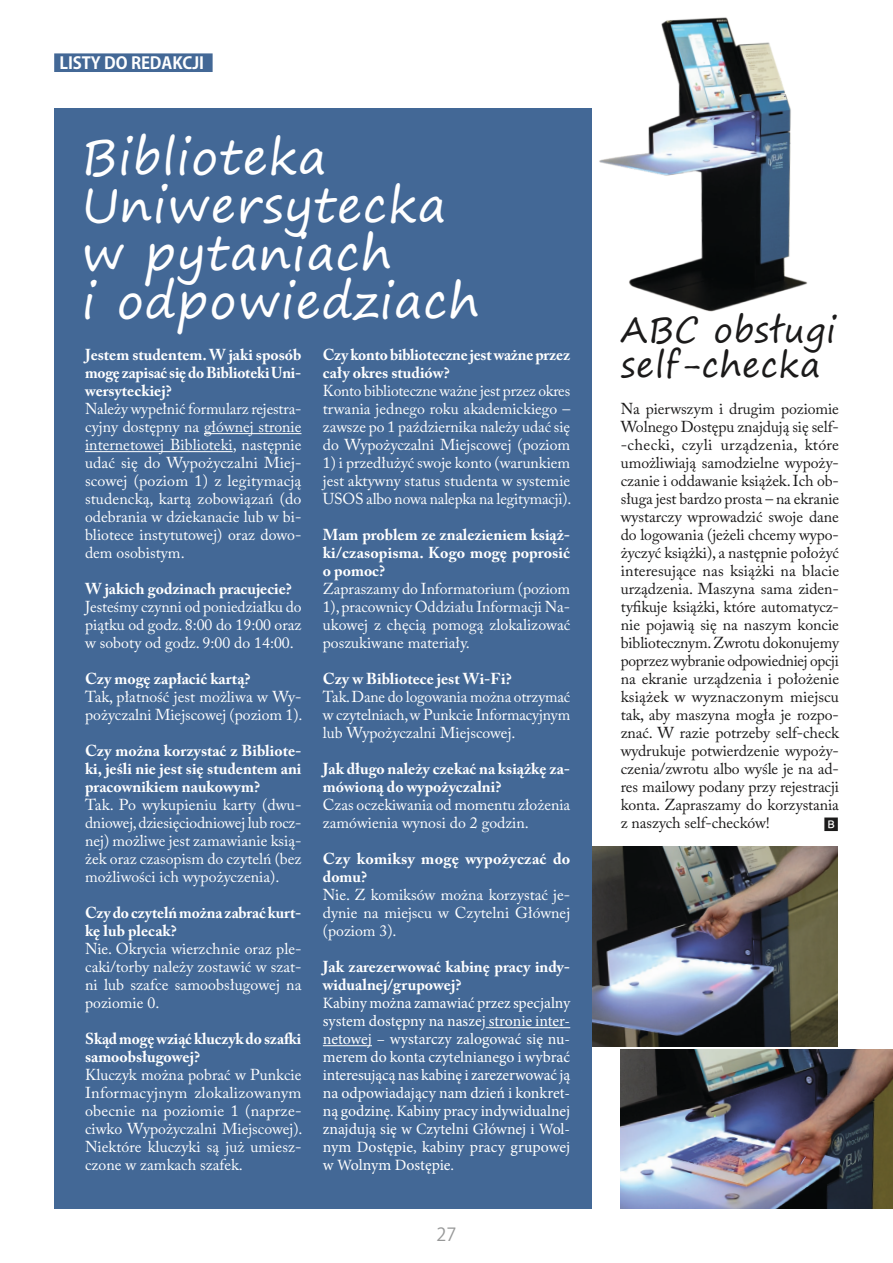
<style>
.page{position:relative;width:893px;height:1263px;background:#fff}
.page>*{position:absolute;margin:0;border:0;box-sizing:border-box;transform-origin:0 0}
.t1{font:48px "Segoe Print";letter-spacing:.02em;color:#fff}
.t2{font:34.5px "Segoe Print";letter-spacing:.02em;color:#1b1a1a}
.t3{font:18px "Koz Go Pr 6 N";color:#979898}
.t4{font:700 16.5px "Koz Go Pr 6 N";letter-spacing:-.005em;color:#fff}
.t5{font:15.75px/18px "Adobe Caslon Pro";color:#fff;text-align:justify}
.t6{font:15.75px/18px "Adobe Caslon Pro";letter-spacing:-.005em;color:#1b1a1a;text-align:justify}
.t7{font:700 15.75px/18px "Adobe Caslon Pro";color:#fff}
.t8{font:15.75px/18px "Minion Pro";color:#fff;text-align:justify}
.t9{font:15px "Koz Go Pr 6 N";color:#1b1a1a}
</style>
<div class="page">
<img style="left:591px;top:846px;width:247px;height:200px">
<img style="left:621px;top:1049px;width:272px;height:160px">
<div style="left:54px;top:108px;width:537px;height:1101px;background:#436896"></div>
<hr style="left:204px;top:433px;width:97px;height:1px;background:#fff">
<hr style="left:85px;top:451px;width:148px;height:1px;background:#fff">
<div style="left:55px;top:54px;width:157px;height:17px;background:#436896"></div>
<div style="left:54px;top:53px;width:159px;height:19px;border:2px solid #436896"></div>
<hr style="left:486px;top:1027px;width:84px;height:1px;background:#fff">
<hr style="left:323px;top:1045px;width:49px;height:1px;background:#fff">
<img style="left:591px;top:17px;width:217px;height:333px">
<p class="t4" style="left:60px;top:54px;width:146px">LISTY DO REDAKCJI</p>
<p class="t1" style="left:82px;top:114px;width:246px">Biblioteka</p>
<p class="t1" style="left:82px;top:162px;width:366px">Uniwersytecka</p>
<p class="t1" style="left:82px;top:210px;width:311px">w pytaniach</p>
<p class="t1" style="left:82px;top:258px;width:398px">i odpowiedziach</p>
<p class="t7" style="left:85px;top:346px;width:218px;text-align:justify">Jestem studentem. W jaki sposób mogę zapisać się do Biblioteki Uni&shy;wersyteckiej?</p>
<p class="t5" style="left:85px;top:400px;width:218px">Należy wypełnić formularz rejestra&shy;cyjny dostępny na głównej stronie internetowej Biblioteki, następnie udać się do Wypożyczalni Miej&shy;scowej (poziom 1) z legitymacją studencką, kartą zobowiązań (do odebrania w dziekanacie lub w bi&shy;bliotece instytutowej) oraz dowo&shy;dem osobistym.</p>
<p class="t7" style="left:85px;top:580px;width:208px">W jakich godzinach pracujecie?</p>
<p class="t5" style="left:85px;top:598px;width:218px">Jesteśmy czynni od poniedziałku do piątku od godz. 8:00 do 19:00 oraz w soboty od godz. 9:00 do 14:00.</p>
<p class="t7" style="left:85px;top:670px;width:167px">Czy mogę zapłacić kartą?</p>
<p class="t5" style="left:85px;top:688px;width:219px">Tak, płatność jest możliwa w Wy&shy;pożyczalni Miejscowej (poziom 1).</p>
<p class="t7" style="left:85px;top:742px;width:218px;text-align:justify">Czy można korzystać z Bibliote&shy;ki, jeśli nie jest się studentem ani pracownikiem naukowym?</p>
<p class="t5" style="left:85px;top:796px;width:218px">Tak. Po wykupieniu karty (dwu&shy;dniowej, dziesięciodniowej lub rocz&shy;nej) możliwe jest zamawianie ksią&shy;żek oraz czasopism do czytelń (bez możliwości ich wypożyczenia).</p>
<p class="t7" style="left:85px;top:904px;width:218px">Czy do czytelń można zabrać kurt&shy;kę lub plecak?</p>
<p class="t5" style="left:85px;top:940px;width:218px">Nie. Okrycia wierzchnie oraz ple&shy;caki/torby należy zostawić w szat&shy;ni lub szafce samoobsługowej na poziomie 0.</p>
<p class="t7" style="left:85px;top:1030px;width:218px">Skąd mogę wziąć kluczyk do szafki samoobsługowej?</p>
<p class="t5" style="left:85px;top:1066px;width:219px">Kluczyk można pobrać w Punkcie Informacyjnym zlokalizowanym obecnie na poziomie 1 (naprze&shy;ciwko Wypożyczalni Miejscowej).<br>Niektóre kluczyki są już umiesz&shy;czone w zamkach szafek.</p>
<p class="t7" style="left:323px;top:346px;width:249px">Czy konto biblioteczne jest ważne przez cały okres studiów?</p>
<p class="t5" style="left:323px;top:382px;width:249px">Konto biblioteczne ważne jest przez okres trwania jednego roku akademickiego – zawsze po 1 października należy udać się do Wypożyczalni Miejscowej (poziom</p>
<p class="t5" style="left:323px;top:454px;width:250px">1) i przedłużyć swoje konto (warunkiem jest aktywny status studenta w systemie USOS albo nowa nalepka na legitymacji).</p>
<p class="t7" style="left:323px;top:526px;width:249px;text-align:justify">Mam problem ze znalezieniem książ&shy;ki/czasopisma. Kogo mogę poprosić o pomoc?</p>
<p class="t5" style="left:323px;top:580px;width:249px">Zapraszamy do Informatorium (poziom 1), pracownicy Oddziału Informacji Na&shy;ukowej z chęcią pomogą zlokalizować poszukiwane materiały.</p>
<p class="t7" style="left:323px;top:670px;width:190px">Czy w Bibliotece jest Wi-Fi?</p>
<p class="t5" style="left:323px;top:688px;width:249px">Tak. Dane do logowania można otrzymać w czytelniach, w Punkcie Informacyjnym lub Wypożyczalni Miejscowej.</p>
<p class="t7" style="left:323px;top:760px;width:249px">Jak długo należy czekać na książkę za&shy;mówioną do wypożyczalni?</p>
<p class="t5" style="left:323px;top:796px;width:249px">Czas oczekiwania od momentu złożenia zamówienia wynosi do 2 godzin.</p>
<p class="t7" style="left:323px;top:850px;width:249px">Czy komiksy mogę wypożyczać do domu?</p>
<p class="t5" style="left:323px;top:886px;width:249px">Nie. Z komiksów można korzystać je&shy;dynie na miejscu w Czytelni Głównej (poziom 3).</p>
<p class="t7" style="left:323px;top:958px;width:249px">Jak zarezerwować kabinę pracy indy&shy;widualnej/grupowej?</p>
<p class="t8" style="left:323px;top:994px;width:249px">Kabiny można zamawiać przez specjalny system dostępny na naszej stronie inter&shy;netowej – wystarczy zalogować się nu&shy;merem do konta czytelnianego i wybrać interesującą nas kabinę i zarezerwować ją na odpowiadający nam dzień i konkret&shy;ną godzinę. Kabiny pracy indywidualnej znajdują się w Czytelni Głównej i Wol&shy;nym Dostępie, kabiny pracy grupowej w Wolnym Dostępie.</p>
<p class="t3" style="left:437px;top:1224px;width:21px">27</p>
<p class="t2" style="left:621px;top:299px;width:217px">ABC obsługi</p>
<p class="t2" style="left:621px;top:333px;width:201px">self-checka</p>
<p class="t6" style="left:621px;top:400px;width:220px">Na pierwszym i drugim poziomie Wolnego Dostępu znajdują się self--checki, czyli urządzenia, które umożliwiają samodzielne wypoży&shy;czanie i oddawanie książek. Ich ob&shy;sługa jest bardzo prosta – na ekranie wystarczy wprowadzić swoje dane do logowania (jeżeli chcemy wypo&shy;życzyć książki), a następnie położyć interesujące nas książki na blacie urządzenia. Maszyna sama ziden&shy;tyfikuje książki, które automatycz&shy;nie pojawią się na naszym koncie bibliotecznym. Zwrotu dokonujemy poprzez wybranie odpowiedniej opcji na ekranie urządzenia i położenie książek w wyznaczonym miejscu tak, aby maszyna mogła je rozpo&shy;znać. W razie potrzeby self-check wydrukuje potwierdzenie wypoży&shy;czenia/zwrotu albo wyśle je na ad&shy;res mailowy podany przy rejestracji konta. Zapraszamy do korzystania z naszych self-checków!</p>
<p class="t9" style="left:824px;top:816px;width:16px">B</p>
</div>
